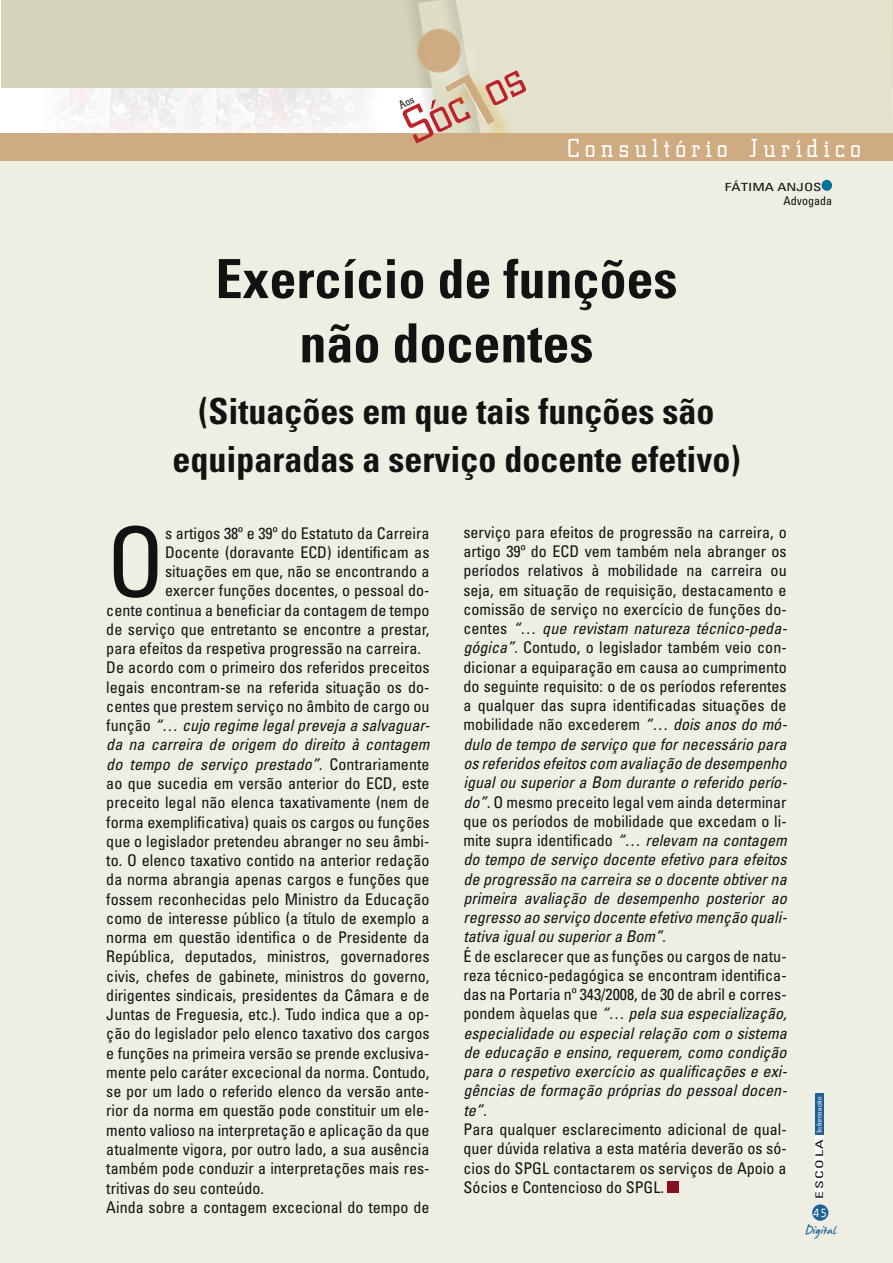
<style>
.page{position:relative;width:893px;height:1263px;background:#fff}
.page>*{position:absolute;margin:0;border:0;box-sizing:border-box;transform-origin:0 0}
.t1{font:condensed 96.15px "Univers";color:#121212}
.t2{font:700 condensed 54px/64.2px "Univers";color:#121212;text-align:center}
.t3{font:52.2px "Civic";color:#bc2229}
.t4{font:700 condensed 36px/47.4px "Univers";color:#121212;text-align:center}
.t5{font:27px "Civic";letter-spacing:.2em;color:#fff}
.t6{font:21px "James Fajardo";color:#1d6198}
.t7{font:condensed 16.05px/19.2px "Univers";color:#121212;text-align:justify}
.t8{font:italic condensed 16.05px/19.2px "Univers";color:#121212;text-align:justify}
.t9{font:condensed 12px "Univers";color:#121212}
.t10{font:12px "Andale Mono";color:#fff}
.t11{font:condensed 11.25px "Univers";color:#121212;scale:1.33 1}
.t12{font:condensed 10.5px "Univers";letter-spacing:.1em;color:#121212;scale:1.5 1}
.t13{font:6.75px "Civic";letter-spacing:.01em;color:#fff;scale:1.33 1}
.s1{font-style:normal}
.s2{font-style:italic}
</style>
<div class="page">
<img style="left:61px;top:88px;width:303px;height:45px">
<div style="left:1px;top:0;width:891px;height:88px;background:#d6d4b8"></div>
<div style="left:591px;top:0;width:302px;height:133px;background:#e4e1cc"></div>
<div style="left:0;top:133px;width:893px;height:34px;background:#ceab80"></div>
<div style="left:1px;top:162px;width:892px;height:1101px;background:#efeee2"></div>
<div style="left:815px;top:1093px;width:8px;height:43px;background:#1d6198"></div>
<div style="left:812px;top:1204px;width:16px;height:17px;background:#1d6198;border-radius:50%"></div>
<div style="left:815px;top:1136px;width:8px;height:63px;background:#fff"></div>
<div style="left:822px;top:180px;width:10px;height:11px;background:#00739a;border-radius:50%"></div>
<div style="left:668px;top:1181px;width:11px;height:12px;background:#850f21"></div>
<svg style="left:409px;top:0;width:182px;height:136px"></svg>
<h3 class="t3" style="left:394px;top:104px;width:129px;rotate:-26deg">Sóc os</h3>
<h3 class="t5" style="left:567px;top:134px;width:295px">Consultório Jurídico</h3>
<p class="t11" style="left:744px;top:186px;width:74px">FÁTIMA ANJOS</p>
<p class="t11" style="left:725px;top:180px;width:74px">FÁTIMA ANJOS</p>
<p class="t9" style="left:783px;top:193px;width:50px">Advogada</p>
<h2 class="t2" style="left:215px;top:247px;width:463px">Exercício de funções não docentes</h2>
<h3 class="t4" style="left:172px;top:387px;width:569px">(Situações em que tais funções são equiparadas a serviço docente efetivo)</h3>
<h1 class="t1" style="left:106px;top:501px;width:60px">O</h1>
<p class="t7" style="left:165px;top:523px;width:266px">s artigos 38º e 39º do Estatuto da Carreira</p>
<p class="t7" style="left:165px;top:542px;width:266px">Docente (doravante ECD) identificam as</p>
<p class="t7" style="left:165px;top:561px;width:266px">situações em que, não se encontrando a</p>
<p class="t7" style="left:165px;top:581px;width:266px">exercer funções docentes, o pessoal do-</p>
<p class="t7" style="left:106px;top:600px;width:325px">cente continua a beneficiar da contagem de tempo</p>
<p class="t7" style="left:106px;top:619px;width:325px">de serviço que entretanto se encontre a prestar,</p>
<p class="t7" style="left:106px;top:639px;width:316px">para efeitos da respetiva progressão na carreira.</p>
<p class="t7" style="left:106px;top:658px;width:325px">De acordo com o primeiro dos referidos preceitos</p>
<p class="t7" style="left:106px;top:677px;width:325px">legais encontram-se na referida situação os do-</p>
<p class="t7" style="left:106px;top:696px;width:325px">centes que prestem serviço no âmbito de cargo ou</p>
<p class="t8" style="left:106px;top:716px;width:325px"><span class="s1">função</span> “… cujo regime legal preveja a salvaguar-</p>
<p class="t8" style="left:106px;top:735px;width:325px">da na carreira de origem do direito à contagem</p>
<p class="t8" style="left:106px;top:754px;width:325px">do tempo de serviço prestado”. <span class="s1">Contrariamente</span></p>
<p class="t7" style="left:106px;top:773px;width:325px">ao que sucedia em versão anterior do ECD, este</p>
<p class="t7" style="left:106px;top:793px;width:325px">preceito legal não elenca taxativamente (nem de</p>
<p class="t7" style="left:106px;top:812px;width:325px">forma exemplificativa) quais os cargos ou funções</p>
<p class="t7" style="left:106px;top:831px;width:325px">que o legislador pretendeu abranger no seu âmbi-</p>
<p class="t7" style="left:106px;top:850px;width:325px">to. O elenco taxativo contido na anterior redação</p>
<p class="t7" style="left:106px;top:870px;width:325px">da norma abrangia apenas cargos e funções que</p>
<p class="t7" style="left:106px;top:889px;width:325px">fossem reconhecidas pelo Ministro da Educação</p>
<p class="t7" style="left:106px;top:908px;width:325px">como de interesse público (a título de exemplo a</p>
<p class="t7" style="left:106px;top:927px;width:325px">norma em questão identifica o de Presidente da</p>
<p class="t7" style="left:106px;top:947px;width:325px">República, deputados, ministros, governadores</p>
<p class="t7" style="left:106px;top:966px;width:325px">civis, chefes de gabinete, ministros do governo,</p>
<p class="t7" style="left:106px;top:985px;width:325px">dirigentes sindicais, presidentes da Câmara e de</p>
<p class="t7" style="left:106px;top:1004px;width:325px">Juntas de Freguesia, etc.). Tudo indica que a op-</p>
<p class="t7" style="left:106px;top:1024px;width:325px">ção do legislador pelo elenco taxativo dos cargos</p>
<p class="t7" style="left:106px;top:1043px;width:325px">e funções na primeira versão se prende exclusiva-</p>
<p class="t7" style="left:106px;top:1062px;width:325px">mente pelo caráter excecional da norma. Contudo,</p>
<p class="t7" style="left:106px;top:1082px;width:325px">se por um lado o referido elenco da versão ante-</p>
<p class="t7" style="left:106px;top:1101px;width:325px">rior da norma em questão pode constituir um ele-</p>
<p class="t7" style="left:106px;top:1120px;width:325px">mento valioso na interpretação e aplicação da que</p>
<p class="t7" style="left:106px;top:1139px;width:325px">atualmente vigora, por outro lado, a sua ausência</p>
<p class="t7" style="left:106px;top:1159px;width:325px">também pode conduzir a interpretações mais res-</p>
<p class="t7" style="left:106px;top:1178px;width:159px">tritivas do seu conteúdo.</p>
<p class="t7" style="left:106px;top:1197px;width:325px">Ainda sobre a contagem excecional do tempo de</p>
<p class="t7" style="left:463px;top:522px;width:325px">serviço para efeitos de progressão na carreira, o artigo 39º do ECD vem também nela abranger os períodos relativos à mobilidade na carreira ou seja, em situação de requisição, destacamento e comissão de serviço no exercício de funções do&shy;centes <span class="s2">“… que revistam natureza técnico-peda&shy;gógica”.</span> Contudo, o legislador também veio con&shy;dicionar a equiparação em causa ao cumprimento do seguinte requisito: o de os períodos referentes a qualquer das supra identificadas situações de mobilidade não excederem <span class="s2">“… dois anos do mó&shy;dulo de tempo de serviço que for necessário para os referidos efeitos com avaliação de desempenho igual ou superior a Bom durante o referido perío&shy;do”.</span> O mesmo preceito legal vem ainda determinar que os períodos de mobilidade que excedam o li&shy;mite supra identificado <span class="s2">“… relevam na contagem do tempo de serviço docente efetivo para efeitos de progressão na carreira se o docente obtiver na primeira avaliação de desempenho posterior ao regresso ao serviço docente efetivo menção quali&shy;tativa igual ou superior a Bom”.</span></p>
<p class="t8" style="left:463px;top:946px;width:325px"><span class="s1">É de esclarecer que as funções ou cargos de natu&shy;reza técnico-pedagógica se encontram identifica&shy;das na Portaria nº 343/2008, de 30 de abril e corres&shy;pondem àquelas que</span> “… pela sua especialização, especialidade ou especial relação com o sistema de educação e ensino, requerem, como condição para o respetivo exercício as qualificações e exi&shy;gências de formação próprias do pessoal docen&shy;te”.</p>
<p class="t7" style="left:463px;top:1119px;width:325px">Para qualquer esclarecimento adicional de qual&shy;quer dúvida relativa a esta matéria deverão os só&shy;cios do SPGL contactarem os serviços de Apoio a Sócios e Contencioso do SPGL.</p>
<p class="t13" style="left:815px;top:1133px;width:29px;rotate:-90deg">Informação</p>
<p class="t12" style="left:813px;top:1199px;width:41px;rotate:-90deg">ESCOLA</p>
<h3 class="t6" style="left:806px;top:1219px;width:32px">Digital</h3>
<p class="t10" style="left:813px;top:1205px;width:16px">45</p>
</div>
